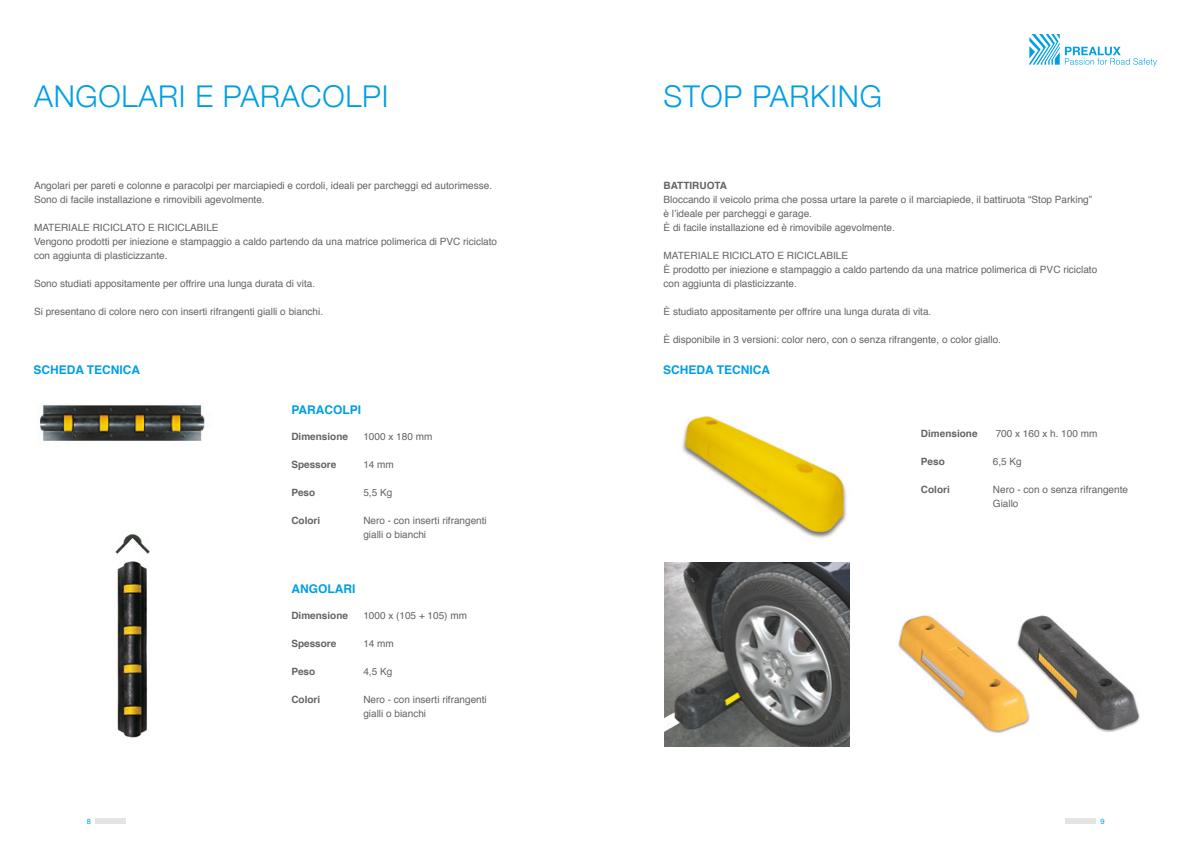
<style>
.page{position:relative;width:1191px;height:842px;background:#fff}
.page>*{position:absolute;margin:0;border:0;box-sizing:border-box;transform-origin:0 0}
.t1{font:300 30px "Helvetica Neue";letter-spacing:.025em;color:#009fe3}
.t2{font:700 12px "Helvetica";color:#009fe3}
.t3{font:10px/14px "Helvetica";color:#646463}
.t4{font:700 10px "Helvetica";color:#646463}
.t5{font:7.5px "Helvetica Neue";color:#009fe3}
</style>
<div class="page">
<svg style="left:1065px;top:47px;width:92px;height:19px"></svg>
<svg style="left:1029px;top:34px;width:30px;height:31px"></svg>
<div style="left:1065px;top:818px;width:30px;height:5px;background:#e4e4e3"></div>
<div style="left:96px;top:818px;width:30px;height:5px;background:#e4e4e3"></div>
<img style="left:898px;top:615px;width:242px;height:119px">
<img style="left:39px;top:405px;width:166px;height:36px">
<img style="left:115px;top:534px;width:35px;height:204px">
<img style="left:681px;top:416px;width:166px;height:122px">
<img style="left:665px;top:562px;width:184px;height:184px">
<h1 class="t1" style="left:34px;top:72px;width:356px">ANGOLARI E PARACOLPI</h1>
<h1 class="t1" style="left:663px;top:73px;width:220px">STOP PARKING</h1>
<p class="t3" style="left:34px;top:178px;width:459px">Angolari per pareti e colonne e paracolpi per marciapiedi e cordoli, ideali per parcheggi ed autorimesse.<br>Sono di facile installazione e rimovibili agevolmente.</p>
<p class="t3" style="left:34px;top:220px;width:464px">MATERIALE RICICLATO E RICICLABILE<br>Vengono prodotti per iniezione e stampaggio a caldo partendo da una matrice polimerica di PVC riciclato con aggiunta di plasticizzante.</p>
<p class="t3" style="left:34px;top:276px;width:283px">Sono studiati appositamente per offrire una lunga durata di vita.</p>
<p class="t3" style="left:34px;top:304px;width:291px">Si presentano di colore nero con inserti rifrangenti gialli o bianchi.</p>
<p class="t4" style="left:663px;top:177px;width:65px">BATTIRUOTA</p>
<p class="t3" style="left:663px;top:192px;width:430px">Bloccando il veicolo prima che possa urtare la parete o il marciapiede, il battiruota “Stop Parking” è l’ideale per parcheggi e garage.<br>È di facile installazione ed è rimovibile agevolmente.</p>
<p class="t3" style="left:663px;top:248px;width:435px">MATERIALE RICICLATO E RICICLABILE<br>È prodotto per iniezione e stampaggio a caldo partendo da una matrice polimerica di PVC riciclato con aggiunta di plasticizzante.</p>
<p class="t3" style="left:663px;top:304px;width:269px">È studiato appositamente per offrire una lunga durata di vita.</p>
<p class="t3" style="left:663px;top:332px;width:339px">È disponibile in 3 versioni: color nero, con o senza rifrangente, o color giallo.</p>
<p class="t2" style="left:33px;top:360px;width:108px">SCHEDA TECNICA</p>
<p class="t2" style="left:663px;top:360px;width:108px">SCHEDA TECNICA</p>
<p class="t2" style="left:291px;top:400px;width:71px">PARACOLPI</p>
<p class="t4" style="left:291px;top:429px;width:58px">Dimensione</p>
<p class="t3" style="left:363px;top:430px;width:70px">1000 x 180 mm</p>
<p class="t4" style="left:291px;top:457px;width:47px">Spessore</p>
<p class="t3" style="left:363px;top:458px;width:32px">14 mm</p>
<p class="t4" style="left:291px;top:485px;width:25px">Peso</p>
<p class="t3" style="left:363px;top:486px;width:30px">5,5 Kg</p>
<p class="t4" style="left:291px;top:513px;width:30px">Colori</p>
<p class="t3" style="left:363px;top:514px;width:125px">Nero - con inserti rifrangenti gialli o bianchi</p>
<p class="t2" style="left:291px;top:579px;width:65px">ANGOLARI</p>
<p class="t4" style="left:291px;top:607px;width:58px">Dimensione</p>
<p class="t3" style="left:363px;top:609px;width:105px">1000 x (105 + 105) mm</p>
<p class="t4" style="left:291px;top:635px;width:47px">Spessore</p>
<p class="t3" style="left:363px;top:637px;width:32px">14 mm</p>
<p class="t4" style="left:291px;top:663px;width:25px">Peso</p>
<p class="t3" style="left:363px;top:665px;width:30px">4,5 Kg</p>
<p class="t4" style="left:291px;top:691px;width:30px">Colori</p>
<p class="t3" style="left:363px;top:693px;width:125px">Nero - con inserti rifrangenti gialli o bianchi</p>
<p class="t4" style="left:921px;top:425px;width:58px">Dimensione</p>
<p class="t3" style="left:995px;top:426px;width:103px">700 x 160 x h. 100 mm</p>
<p class="t4" style="left:921px;top:453px;width:25px">Peso</p>
<p class="t3" style="left:993px;top:454px;width:30px">6,5 Kg</p>
<p class="t4" style="left:921px;top:481px;width:30px">Colori</p>
<p class="t3" style="left:993px;top:482px;width:137px">Nero - con o senza rifrangente<br>Giallo</p>
<p class="t5" style="left:87px;top:815px;width:6px">8</p>
<p class="t5" style="left:1100px;top:815px;width:6px">9</p>
</div>
